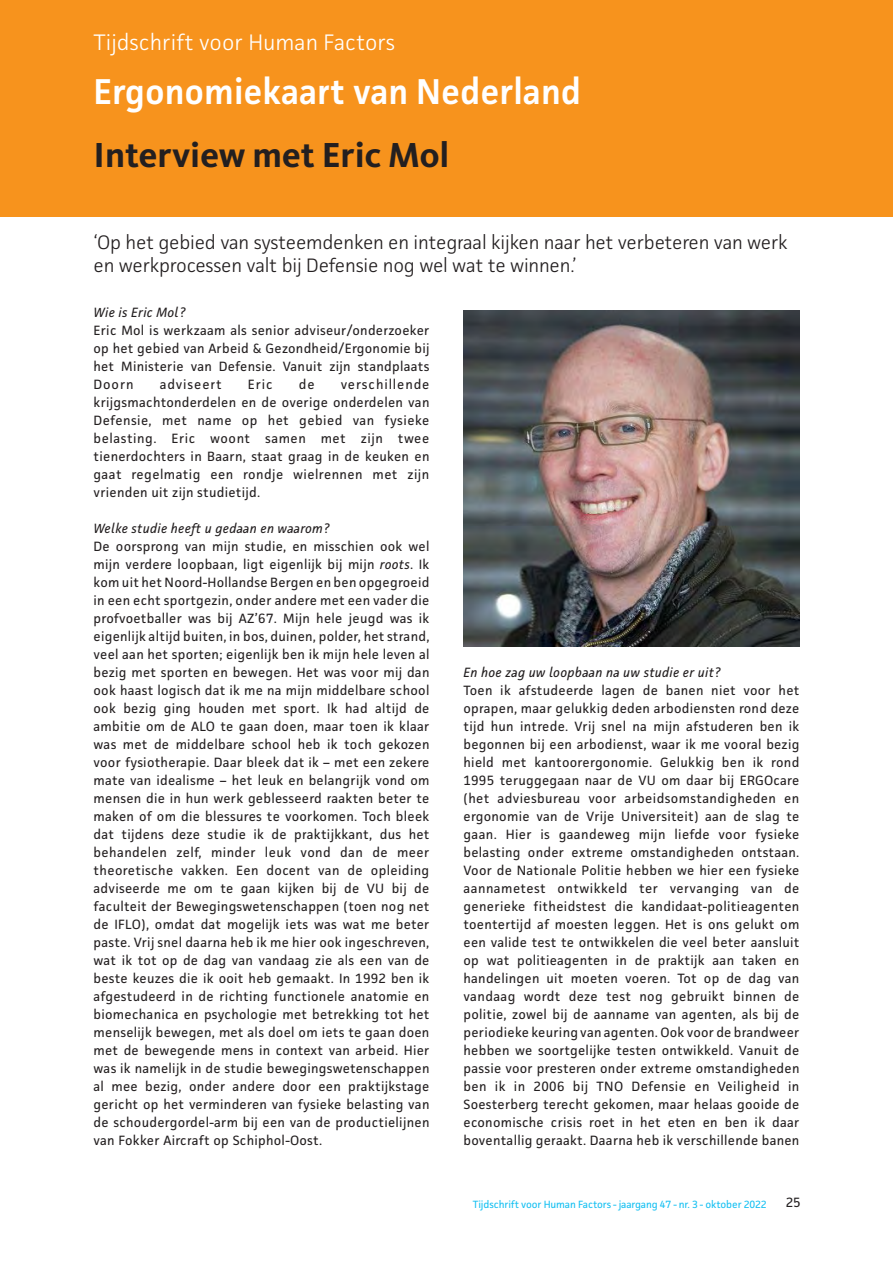
<style>
.page{position:relative;width:893px;height:1263px;background:#fff}
.page>*{position:absolute;margin:0;border:0;box-sizing:border-box;transform-origin:0 0}
.kop_blauw_TvE{font:600 36px "Facit";color:#fff}
.rubriek-kop_TvE{font:700 36px "Kievit OT";color:#231f20}
.dossiernaam_TvE{font:300 22.5px "Facit";color:#fff}
.intro_TvE{font:300 19.5px/22.5px "Facit";letter-spacing:-.01em;color:#231f20}
.basistekst_TvE{font:13.5px/18px "Facit";letter-spacing:.02em;color:#231f20;text-align:justify}
.basistekst_TvE-2{font:italic 13.5px "Facit";letter-spacing:.02em;color:#231f20}
.basistekst_TvE-3{font:13.5px "Facit";letter-spacing:.065em;color:#231f20}
.t1{font:10.5px "Facit";letter-spacing:-.01em;color:#15c0f2}
.s1{font-style:italic}
</style>
<div class="page">
<div style="left:0;top:0;width:893px;height:217px;background:#f7931d"></div>
<img style="left:463px;top:311px;width:336px;height:336px">
<p class="dossiernaam_TvE" style="left:94px;top:28px;width:303px">Tijdschrift voor Human Factors</p>
<p class="kop_blauw_TvE" style="left:94px;top:69px;width:489px">Ergonomiekaart van Nederland</p>
<p class="rubriek-kop_TvE" style="left:94px;top:133px;width:357px">Interview met Eric Mol</p>
<p class="intro_TvE" style="left:94px;top:231px;width:696px">‘Op het gebied van systeemdenken en integraal kijken naar het verbeteren van werk en werkprocessen valt bij Defensie nog wel wat te winnen.’</p>
<p class="basistekst_TvE-2" style="left:94px;top:304px;width:93px">Wie is Eric Mol?</p>
<p class="basistekst_TvE" style="left:94px;top:321px;width:337px">Eric Mol is werkzaam als senior adviseur/onderzoeker op het gebied van Arbeid &amp; Gezondheid/Ergonomie bij het Ministerie van Defensie. Vanuit zijn standplaats Doorn</p>
<p class="basistekst_TvE" style="left:94px;top:375px;width:337px;text-indent:247px">verschillende krijgsmachtonderdelen en de overige onderdelen van Defensie, met name op het gebied van fysieke belasting. Eric woont samen met zijn twee tienerdochters in Baarn, staat graag in de keuken en gaat regelmatig een rondje wielrennen met zijn vrienden uit zijn studietijd.</p>
<p class="basistekst_TvE-2" style="left:94px;top:520px;width:238px">Welke studie heeft u gedaan en waarom?</p>
<p class="basistekst_TvE" style="left:94px;top:537px;width:337px">De oorsprong van mijn studie, en misschien ook wel mijn verdere loopbaan, ligt eigenlijk bij mijn <span class="s1">roots</span>. Ik kom uit het Noord-Hollandse Bergen en ben opgegroeid in een echt sportgezin, onder andere met een vader die profvoetballer was bij AZ’67. Mijn hele jeugd was ik eigenlijk altijd buiten, in bos, duinen, polder, het strand, veel aan het sporten; eigenlijk ben ik mijn hele leven al bezig met sporten en bewegen. Het was voor mij dan ook haast logisch dat ik me na mijn middelbare school ook bezig ging houden met sport. Ik had altijd de ambitie om de ALO te gaan doen, maar toen ik klaar was met de middelbare school heb ik toch gekozen voor fysiotherapie. Daar bleek dat ik – met een zekere mate van idealisme – het leuk en belangrijk vond om mensen die in hun werk geblesseerd raakten beter te maken of om die blessures te voorkomen. Toch bleek dat tijdens deze studie ik de praktijkkant, dus het behandelen zelf, minder leuk vond dan de meer theoretische vakken. Een docent van de opleiding adviseerde me om te gaan kijken bij de VU bij de faculteit der Bewegingswetenschappen (toen nog net de IFLO), omdat dat mogelijk iets was wat me beter paste. Vrij snel daarna heb ik me hier ook ingeschreven, wat ik tot op de dag van vandaag zie als een van de beste keuzes die ik ooit heb gemaakt. In 1992 ben ik afgestudeerd in de richting functionele anatomie en biomechanica en psychologie met betrekking tot het menselijk bewegen, met als doel om iets te gaan doen met de bewegende mens in context van arbeid. Hier was ik namelijk in de studie bewegingswetenschappen al mee bezig, onder andere door een praktijkstage gericht op het verminderen van fysieke belasting van de schoudergordel-arm bij een van de productielijnen van Fokker Aircraft op Schiphol-Oost.</p>
<p class="basistekst_TvE-3" style="left:160px;top:376px;width:64px">adviseert</p>
<p class="basistekst_TvE" style="left:248px;top:375px;width:26px">Eric</p>
<p class="basistekst_TvE" style="left:299px;top:375px;width:17px">de</p>
<p class="basistekst_TvE-2" style="left:463px;top:664px;width:259px">En hoe zag uw loopbaan na uw studie er uit?</p>
<p class="basistekst_TvE" style="left:463px;top:681px;width:338px">Toen ik afstudeerde lagen de banen niet voor het oprapen, maar gelukkig deden arbodiensten rond deze tijd hun intrede. Vrij snel na mijn afstuderen ben ik begonnen bij een arbodienst, waar ik me vooral bezig hield met kantoorergonomie. Gelukkig ben ik rond 1995 teruggegaan naar de VU om daar bij ERGOcare (het adviesbureau voor arbeidsomstandigheden en ergonomie van de Vrije Universiteit) aan de slag te gaan. Hier is gaandeweg mijn liefde voor fysieke belasting onder extreme omstandigheden ontstaan.<br>Voor de Nationale Politie hebben we hier een fysieke aannametest ontwikkeld ter vervanging van de generieke fitheidstest die kandidaat-politieagenten toentertijd af moesten leggen. Het is ons gelukt om een valide test te ontwikkelen die veel beter aansluit op wat politieagenten in de praktijk aan taken en handelingen uit moeten voeren. Tot op de dag van vandaag wordt deze test nog gebruikt binnen de politie, zowel bij de aanname van agenten, als bij de periodieke keuring van agenten. Ook voor de brandweer hebben we soortgelijke testen ontwikkeld. Vanuit de passie voor presteren onder extreme omstandigheden ben ik in 2006 bij TNO Defensie en Veiligheid in Soesterberg terecht gekomen, maar helaas gooide de economische crisis roet in het eten en ben ik daar boventallig geraakt. Daarna heb ik verschillende banen</p>
<p class="t1" style="left:473px;top:1197px;width:295px">Tijdschrift voor Human Factors - jaargang 47 - nr. 3 - oktober 2022</p>
<p class="basistekst_TvE" style="left:786px;top:1193px;width:16px">25</p>
</div>
